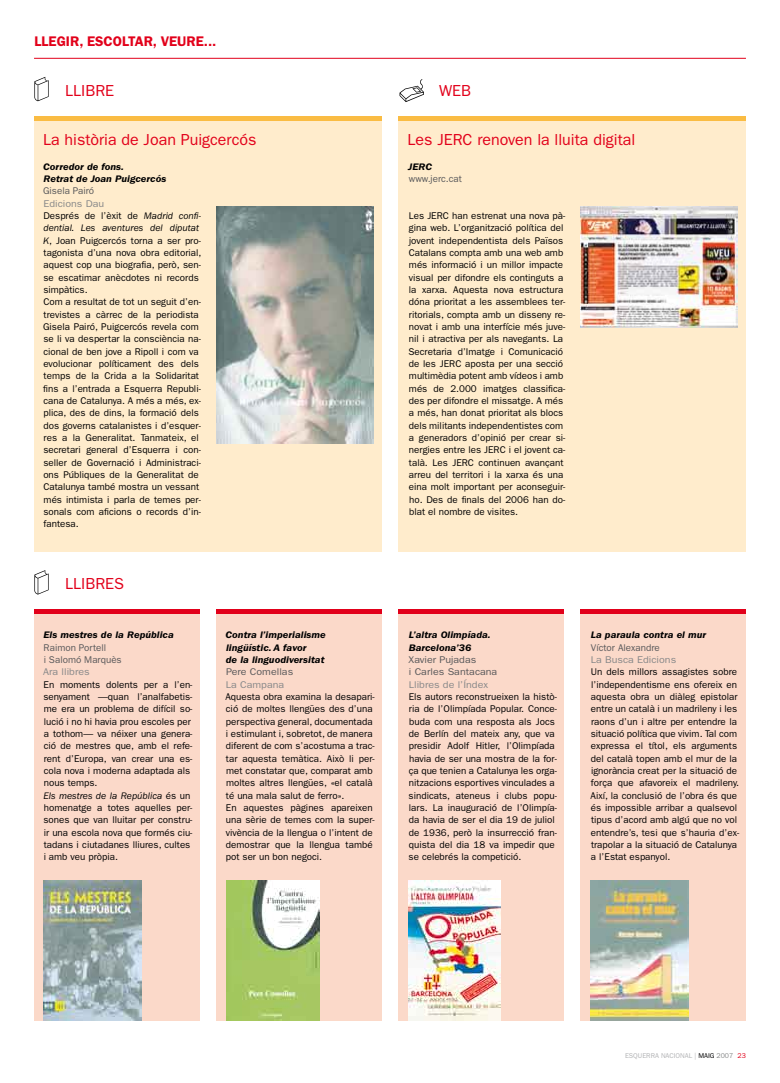
<style>
.page{position:relative;width:780px;height:1083px;background:#fff}
.page>*{position:absolute;margin:0;border:0;box-sizing:border-box;transform-origin:0 0}
.t1{font:16px "ITC Franklin Gothic Std";color:#e2001a}
.t2{font:600 14px "ITC Franklin Gothic Std";color:#e2001a}
.t3{font:9.8px/12.3px "ITC Franklin Gothic Std";color:#000}
.t4{font:italic 600 9.8px/12.3px "ITC Franklin Gothic Std";color:#000;scale:1.09 1}
.t5{font:9.8px/12.3px "ITC Franklin Gothic Std";color:#58585a}
.t6{font:9.8px "ITC Franklin Gothic Std";color:#878889;scale:1.09 1}
.t7{font:9.8px/12.3px "ITC Franklin Gothic Std";color:#58585a;scale:1.09 1}
.t8{font:7px "ITC Franklin Gothic Std";color:#b1b2b4}
.s1{color:#878889}
.s2{font-style:italic}
.s3{color:#000}
.s4{color:#e2001a}
</style>
<div class="page">
<div style="left:398px;top:120px;width:348px;height:432px;background:#ffeccc"></div>
<img style="left:580px;top:207px;width:157px;height:120px">
<div style="left:398px;top:614px;width:165px;height:406px;background:#fbd9c9"></div>
<img style="left:408px;top:880px;width:92px;height:140px">
<div style="left:216px;top:614px;width:165px;height:406px;background:#fbd9c9"></div>
<img style="left:226px;top:880px;width:93px;height:140px">
<svg style="left:34px;top:570px;width:15px;height:24px"></svg>
<svg style="left:399px;top:79px;width:25px;height:23px"></svg>
<div style="left:34px;top:614px;width:165px;height:406px;background:#fbd9c9"></div>
<img style="left:43px;top:880px;width:99px;height:140px">
<div style="left:580px;top:614px;width:166px;height:406px;background:#fbd9c9"></div>
<img style="left:590px;top:880px;width:98px;height:140px">
<div style="left:34px;top:120px;width:347px;height:432px;background:#ffeccc"></div>
<img style="left:216px;top:207px;width:157px;height:236px">
<svg style="left:34px;top:77px;width:15px;height:24px"></svg>
<hr style="left:34px;top:58px;width:712px;height:1px;background:#e2001a">
<div style="left:398px;top:609px;width:165px;height:5px;background:#e2001a"></div>
<div style="left:216px;top:609px;width:165px;height:5px;background:#e2001a"></div>
<hr style="left:34px;top:116px;width:347px;height:4px;background:#fabc43">
<hr style="left:398px;top:116px;width:348px;height:4px;background:#fabc43">
<div style="left:34px;top:609px;width:165px;height:5px;background:#e2001a"></div>
<div style="left:580px;top:609px;width:166px;height:5px;background:#e2001a"></div>
<h2 class="t2" style="left:35px;top:33px;width:183px">LLEGIR, ESCOLTAR, VEURE...</h2>
<h1 class="t1" style="left:65px;top:81px;width:50px">LLIBRE</h1>
<h1 class="t1" style="left:439px;top:81px;width:33px">WEB</h1>
<h1 class="t1" style="left:43px;top:130px;width:215px">La història de Joan Puigcercós</h1>
<h1 class="t1" style="left:407px;top:130px;width:229px">Les JERC renoven la lluita digital</h1>
<p class="t4" style="left:43px;top:160px;width:114px">Corredor de fons.<br>Retrat de Joan Puigcercós</p>
<p class="t5" style="left:43px;top:185px;width:53px">Gisela Pairó</p>
<p class="t3" style="left:43px;top:197px;width:160px"><span class="s1">Edicions Dau<br></span>Després de l’èxit de <span class="s2">Madrid confi&shy;dential. Les aventures del diputat<br>K</span>, Joan Puigcercós torna a ser pro&shy;tagonista d’una nova obra editorial, aquest cop una biografia, però, sen&shy;se escatimar anècdotes ni records simpàtics.<br>Com a resultat de tot un seguit d’en&shy;trevistes a càrrec de la periodista<br>Gisela Pairó, Puigcercós revela com se li va despertar la consciència na&shy;cional de ben jove a Ripoll i com va evolucionar políticament des dels temps de la Crida a la Solidaritat fins a l’entrada a Esquerra Republi&shy;cana de Catalunya. A més a més, ex&shy;plica, des de dins, la formació dels dos governs catalanistes i d’esquer&shy;res a la Generalitat. Tanmateix, el secretari general d’Esquerra i con&shy;seller de Governació i Administraci&shy;ons Públiques de la Generalitat de<br>Catalunya també mostra un vessant més intimista i parla de temes per&shy;sonals com aficions o records d’in&shy;fantesa.</p>
<p class="t4" style="left:408px;top:160px;width:23px">JERC</p>
<p class="t5" style="left:409px;top:173px;width:55px">www.jerc.cat</p>
<p class="t3" style="left:408px;top:210px;width:158px">Les JERC han estrenat una nova pà&shy;gina web. L’organització política del jovent independentista dels Països Catalans compta amb una web amb més informació i un millor impacte visual per difondre els continguts a la xarxa. Aquesta nova estructura dóna prioritat a les assemblees ter&shy;ritorials, compta amb un disseny re&shy;novat i amb una interfície més juve&shy;nil i atractiva per als navegants. La Secretaria d’Imatge i Comunicació de les JERC aposta per una secció multimèdia potent amb vídeos i amb més de 2.000 imatges classifica&shy;des per difondre el missatge. A més a més, han donat prioritat als blocs dels militants independentistes com a generadors d’opinió per crear si&shy;nergies entre les JERC i el jovent ca&shy;talà. Les JERC continuen avançant arreu del territori i la xarxa és una eina molt important per aconseguir&shy;ho. Des de finals del 2006 han do&shy;blat el nombre de visites.</p>
<h1 class="t1" style="left:65px;top:574px;width:60px">LLIBRES</h1>
<p class="t4" style="left:44px;top:629px;width:121px">Els mestres de la República</p>
<p class="t5" style="left:44px;top:641px;width:80px">Raimon Portell<br>i Salomó Marquès</p>
<p class="t6" style="left:43px;top:666px;width:44px">Ara llibres</p>
<p class="t3" style="left:43px;top:678px;width:151px">En moments dolents per a l’en&shy;senyament —quan l’analfabetis&shy;me era un problema de difícil so&shy;lució i no hi havia prou escoles per a tothom— va néixer una genera&shy;ció de mestres que, amb el refe&shy;rent d’Europa, van crear una es&shy;cola nova i moderna adaptada als nous temps.<br><span class="s2">Els mestres de la República</span> és un homenatge a totes aquelles per&shy;sones que van lluitar per constru&shy;ir una escola nova que formés ciu&shy;tadans i ciutadanes lliures, cultes i amb veu pròpia.</p>
<p class="t4" style="left:225px;top:629px;width:93px">Contra l’imperialisme lingüístic. A favor<br>de la linguodiversitat</p>
<p class="t7" style="left:226px;top:666px;width:63px">Pere Comellas</p>
<p class="t6" style="left:226px;top:679px;width:55px">La Campana</p>
<p class="t3" style="left:225px;top:690px;width:151px">Aquesta obra examina la desapari&shy;ció de moltes llengües des d’una perspectiva general, documentada i estimulant i, sobretot, de manera diferent de com s’acostuma a trac&shy;tar aquesta temàtica. Això li per&shy;met constatar que, comparat amb moltes altres llengües, «el català té una mala salut de ferro».<br>En aquestes pàgines apareixen una sèrie de temes com la super&shy;vivència de la llengua o l’intent de demostrar que la llengua també pot ser un bon negoci.</p>
<p class="t4" style="left:408px;top:629px;width:77px">L’altra Olimpíada.<br>Barcelona’36</p>
<p class="t7" style="left:408px;top:653px;width:83px">Xavier Pujadas<br>i Carles Santacana</p>
<p class="t6" style="left:409px;top:679px;width:74px">Llibres de l’Índex</p>
<p class="t3" style="left:408px;top:690px;width:150px">Els autors reconstrueixen la histò&shy;ria de l’Olimpíada Popular. Conce&shy;buda com una resposta als Jocs de Berlín del mateix any, que va presidir Adolf Hitler, l’Olimpíada havia de ser una mostra de la for&shy;ça que tenien a Catalunya les orga&shy;nitzacions esportives vinculades a sindicats, ateneus i clubs popu&shy;lars. La inauguració de l’Olimpía&shy;da havia de ser el dia 19 de juliol de 1936, però la insurrecció fran&shy;quista del dia 18 va impedir que se celebrés la competició.</p>
<p class="t4" style="left:591px;top:629px;width:107px">La paraula contra el mur</p>
<p class="t5" style="left:590px;top:641px;width:71px">Víctor Alexandre</p>
<p class="t6" style="left:591px;top:654px;width:80px">La Busca Edicions</p>
<p class="t3" style="left:590px;top:666px;width:150px">Un dels millors assagistes sobre l’independentisme ens ofereix en aquesta obra un diàleg epistolar entre un català i un madrileny i les raons d’un i altre per entendre la situació política que vivim. Tal com expressa el títol, els arguments del català topen amb el mur de la ignorància creat per la situació de força que afavoreix el madrileny.<br>Així, la conclusió de l’obra és que és impossible arribar a qualsevol tipus d’acord amb algú que no vol entendre’s, tesi que s’hauria d’ex&shy;trapolar a la situació de Catalunya a l’Estat espanyol.</p>
<p class="t8" style="left:625px;top:1051px;width:122px">ESQUERRA NACIONAL | <span class="s3">MAIG</span> <span class="s1">2007</span> <span class="s4">23</span></p>
</div>
